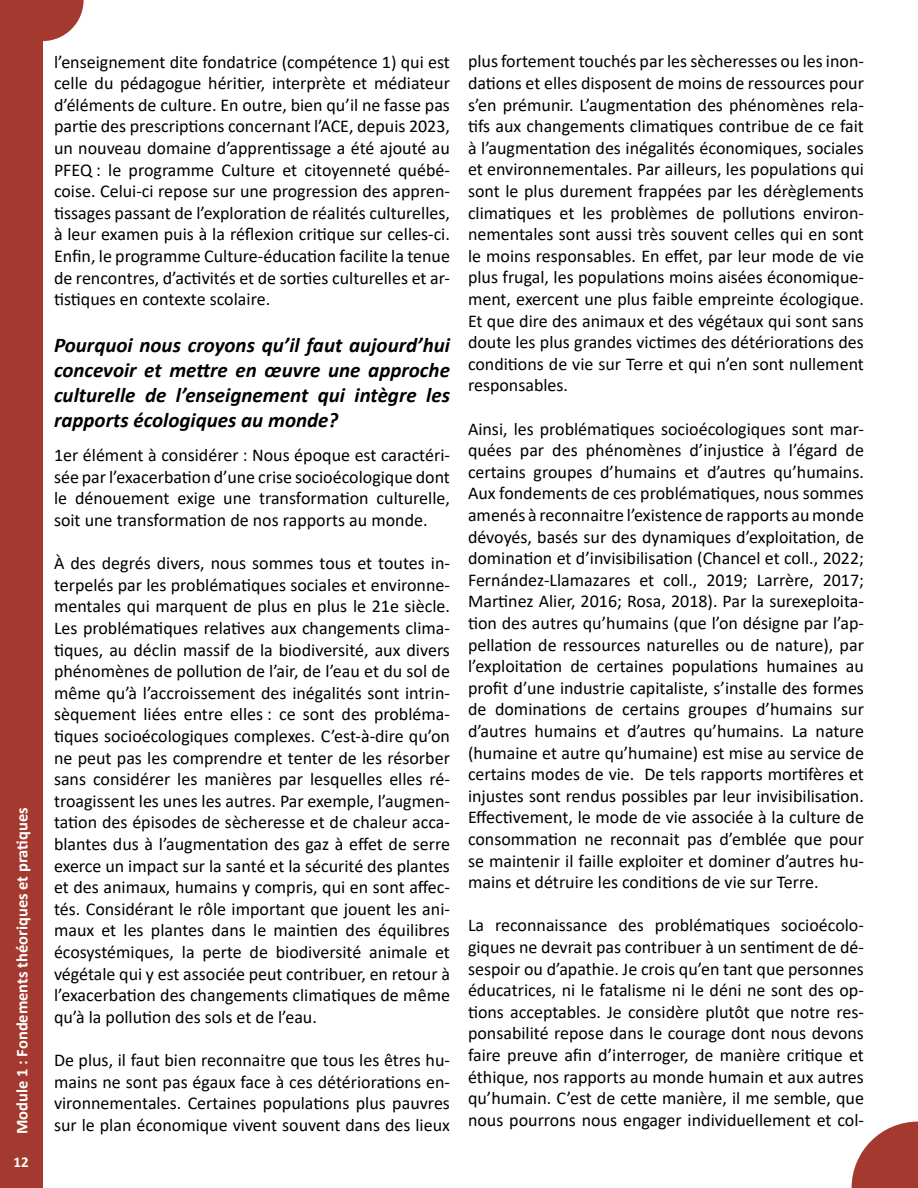
<style>
.page{position:relative;width:918px;height:1188px;background:#fff}
.page>*{position:absolute;margin:0;border:0;box-sizing:border-box;transform-origin:0 0}
.t1{font:italic 700 21px/25.2px "Calibri";color:#000;text-align:justify}
.t2{font:18px/21.6px "Calibri";color:#000;text-align:justify}
.t3{font:700 16.5px "Calibri";color:#fff}
.t4{font:700 15px "Calibri";color:#fff}
</style>
<div class="page">
<svg style="left:852px;top:1122px;width:66px;height:66px"></svg>
<div style="left:0;top:0;width:42px;height:1188px;background:#a43a2f"></div>
<svg style="left:42px;top:0;width:42px;height:41px"></svg>
<p class="t3" style="left:10px;top:1134px;width:328px;rotate:-90deg">Module 1 : Fondements théoriques et pratiques</p>
<p class="t4" style="left:14px;top:1151px;width:17px">12</p>
<p class="t2" style="left:54px;top:50px;width:398px">l’enseignement dite fondatrice (compétence 1) qui est celle du pédagogue héritier, interprète et médiateur d’éléments de culture. En outre, bien qu’il ne fasse pas partie des prescriptions concernant l’ACE, depuis 2023, un nouveau domaine d’apprentissage a été ajouté au PFEQ : le programme Culture et citoyenneté québé&shy;coise. Celui-ci repose sur une progression des appren&shy;tissages passant de l’exploration de réalités culturelles, à leur examen puis à la réflexion critique sur celles-ci.<br>Enfin, le programme Culture-éducation facilite la tenue de rencontres, d’activités et de sorties culturelles et ar&shy;tistiques en contexte scolaire.</p>
<p class="t1" style="left:54px;top:332px;width:398px">Pourquoi nous croyons qu’il faut aujourd’hui concevoir et mettre en œuvre une approche culturelle de l’enseignement qui intègre les rapports écologiques au monde?</p>
<p class="t2" style="left:54px;top:444px;width:398px">1er élément à considérer : Nous époque est caractéri&shy;sée par l’exacerbation d’une crise socioécologique dont le dénouement exige une transformation culturelle, soit une transformation de nos rapports au monde.</p>
<p class="t2" style="left:54px;top:552px;width:398px">À des degrés divers, nous sommes tous et toutes in&shy;terpelés par les problématiques sociales et environne&shy;mentales qui marquent de plus en plus le 21e siècle.<br>Les problématiques relatives aux changements clima&shy;tiques, au déclin massif de la biodiversité, aux divers phénomènes de pollution de l’air, de l’eau et du sol de même qu’à l’accroissement des inégalités sont intrin&shy;sèquement liées entre elles : ce sont des probléma&shy;tiques socioécologiques complexes. C’est-à-dire qu’on ne peut pas les comprendre et tenter de les résorber sans considérer les manières par lesquelles elles ré&shy;troagissent les unes les autres. Par exemple, l’augmen&shy;tation des épisodes de sècheresse et de chaleur acca&shy;blantes dus à l’augmentation des gaz à effet de serre exerce un impact sur la santé et la sécurité des plantes et des animaux, humains y compris, qui en sont affec&shy;tés. Considérant le rôle important que jouent les ani&shy;maux et les plantes dans le maintien des équilibres écosystémiques, la perte de biodiversité animale et végétale qui y est associée peut contribuer, en retour à l’exacerbation des changements climatiques de même qu’à la pollution des sols et de l’eau.</p>
<p class="t2" style="left:54px;top:1049px;width:398px">De plus, il faut bien reconnaitre que tous les êtres hu&shy;mains ne sont pas égaux face à ces détériorations en&shy;vironnementales. Certaines populations plus pauvres sur le plan économique vivent souvent dans des lieux</p>
<p class="t2" style="left:468px;top:50px;width:398px">plus fortement touchés par les sècheresses ou les inon&shy;dations et elles disposent de moins de ressources pour s’en prémunir. L’augmentation des phénomènes rela&shy;tifs aux changements climatiques contribue de ce fait à l’augmentation des inégalités économiques, sociales et environnementales. Par ailleurs, les populations qui sont le plus durement frappées par les dérèglements climatiques et les problèmes de pollutions environ&shy;nementales sont aussi très souvent celles qui en sont le moins responsables. En effet, par leur mode de vie plus frugal, les populations moins aisées économique&shy;ment, exercent une plus faible empreinte écologique.<br>Et que dire des animaux et des végétaux qui sont sans doute les plus grandes victimes des détériorations des conditions de vie sur Terre et qui n’en sont nullement responsables.</p>
<p class="t2" style="left:468px;top:417px;width:398px">Ainsi, les problématiques socioécologiques sont mar&shy;quées par des phénomènes d’injustice à l’égard de certains groupes d’humains et d’autres qu’humains.<br>Aux fondements de ces problématiques, nous sommes amenés à reconnaitre l’existence de rapports au monde dévoyés, basés sur des dynamiques d’exploitation, de domination et d’invisibilisation (Chancel et coll., 2022; Fernández-Llamazares et coll., 2019; Larrère, 2017; Martinez Alier, 2016; Rosa, 2018). Par la surexeploita&shy;tion des autres qu’humains (que l’on désigne par l’ap&shy;pellation de ressources naturelles ou de nature), par l’exploitation de certaines populations humaines au profit d’une industrie capitaliste, s’installe des formes de dominations de certains groupes d’humains sur d’autres humains et d’autres qu’humains. La nature (humaine et autre qu’humaine) est mise au service de certains modes de vie. De tels rapports mortifères et injustes sont rendus possibles par leur invisibilisation.<br>Effectivement, le mode de vie associée à la culture de consommation ne reconnait pas d’emblée que pour se maintenir il faille exploiter et dominer d’autres hu&shy;mains et détruire les conditions de vie sur Terre.</p>
<p class="t2" style="left:468px;top:914px;width:398px">La reconnaissance des problématiques socioécolo&shy;giques ne devrait pas contribuer à un sentiment de dé&shy;sespoir ou d’apathie. Je crois qu’en tant que personnes éducatrices, ni le fatalisme ni le déni ne sont des op&shy;tions acceptables. Je considère plutôt que notre res&shy;ponsabilité repose dans le courage dont nous devons faire preuve afin d’interroger, de manière critique et éthique, nos rapports au monde humain et aux autres qu’humain. C’est de cette manière, il me semble, que nous pourrons nous engager individuellement et col-</p>
</div>
